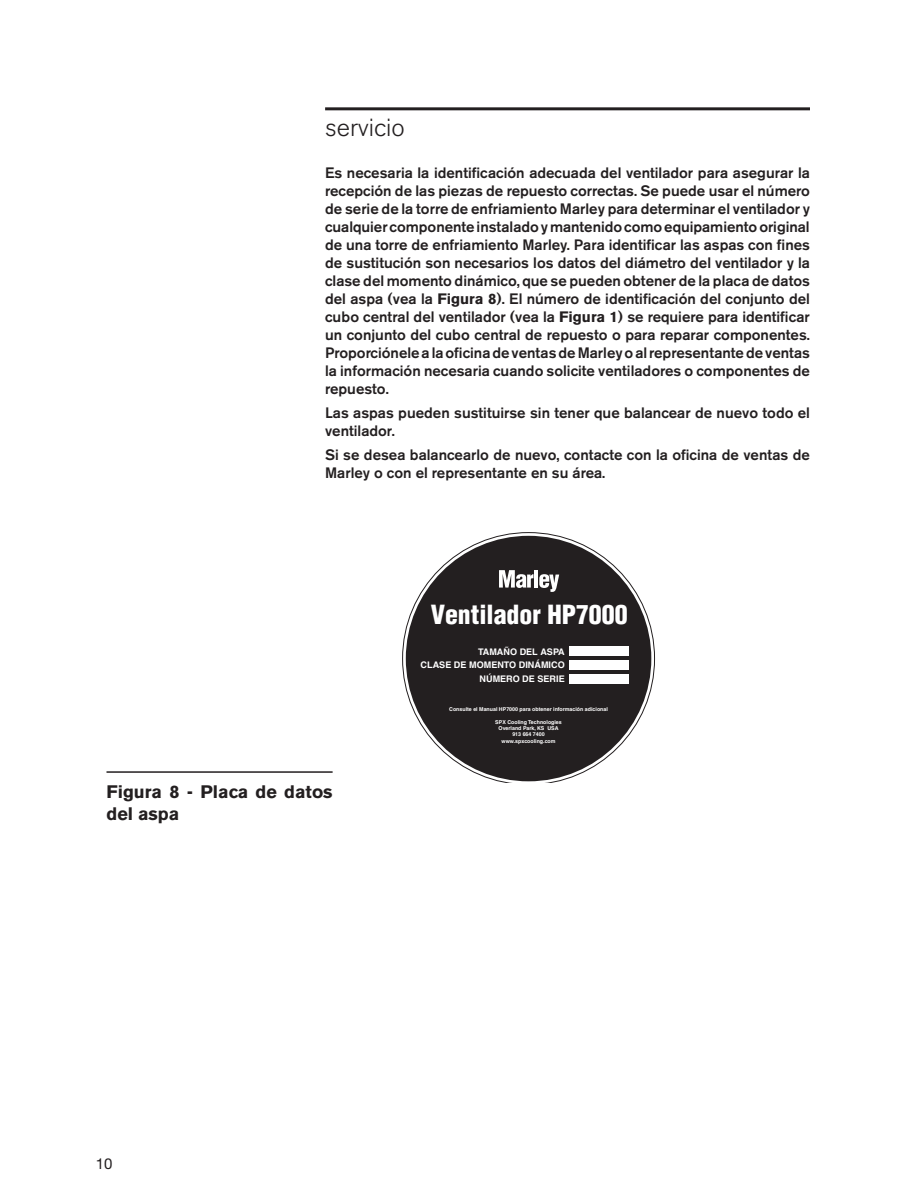
<style>
.page{position:relative;width:918px;height:1188px;background:#fff}
.page>*{position:absolute;margin:0;border:0;box-sizing:border-box;transform-origin:0 0}
.t1{font:900 condensed 25.8px "Helvetica";color:#fff}
.Headline{font:300 25.5px "Akzidenz Grotesk BE";color:#231f20}
.descriptions{font:700 18px/21.6px "Akzidenz Grotesk BE";color:#231f20}
.texto{font:500 15px/18px "Akzidenz Grotesk BE";color:#231f20}
.t2{font:15px "Helvetica Neue";color:#231f20}
.t3{font:700 9.15px/13.6px "Helvetica";color:#fff;text-align:right}
.t4{font:700 5.25px/6.3px "Helvetica";color:#fff;text-align:center}
.s1{font-weight:700}
</style>
<div class="page">
<hr style="left:325px;top:107px;width:485px;height:3px;background:#231f20">
<svg style="left:403px;top:533px;width:252px;height:250px"></svg>
<div style="left:406px;top:536px;width:245px;height:245px;background:#231f20;border-radius:50%"></div>
<svg style="left:499px;top:570px;width:34px;height:18px"></svg>
<hr style="left:534px;top:570px;width:4px;height:18px;background:#fff">
<svg style="left:539px;top:574px;width:20px;height:18px"></svg>
<div style="left:569px;top:647px;width:60px;height:9px;background:#fff"></div>
<div style="left:569px;top:661px;width:60px;height:9px;background:#fff"></div>
<div style="left:569px;top:674px;width:60px;height:10px;background:#fff"></div>
<hr style="left:106px;top:771px;width:227px;height:2px;background:#231f20">
<p class="Headline" style="left:325px;top:113px;width:81px">servicio</p>
<p class="texto" style="left:325px;top:164px;width:486px;text-align:justify">Es necesaria la identificación adecuada del ventilador para asegurar la recepción de las piezas de repuesto correctas. Se puede usar el número de serie de la torre de enfriamiento Marley para determinar el ventilador y cualquier componente instalado y mantenido como equipamiento original de una torre de enfriamiento Marley. Para identificar las aspas con fines de sustitución son necesarios los datos del diámetro del ventilador y la clase del momento dinámico, que se pueden obtener de la placa de datos del aspa (vea la <span class="s1">Figura 8</span>). El número de identificación del conjunto del cubo central del ventilador (vea la <span class="s1">Figura 1</span>) se requiere para identificar un conjunto del cubo central de repuesto o para reparar componentes.<br>Proporciónele a la oficina de ventas de Marley o al representante de ventas la información necesaria cuando solicite ventiladores o componentes de repuesto.</p>
<p class="texto" style="left:325px;top:404px;width:486px">Las aspas pueden sustituirse sin tener que balancear de nuevo todo el ventilador.</p>
<p class="texto" style="left:325px;top:446px;width:486px">Si se desea balancearlo de nuevo, contacte con la oficina de ventas de<br>Marley o con el representante en su área.</p>
<p class="t1" style="left:431px;top:598px;width:198px">Ventilador HP7000</p>
<p class="descriptions" style="left:106px;top:781px;width:228px">Figura 8 - Placa de datos del aspa</p>
<p class="t3" style="left:421px;top:645px;width:146px">TAMAÑO DEL ASPA<br>CLASE DE MOMENTO DINÁMICO<br>NÚMERO DE SERIE</p>
<p class="t4" style="left:449px;top:706px;width:160px">Consulte el Manual HP7000 para obtener información adicional</p>
<p class="t4" style="left:495px;top:719px;width:68px">SPX Cooling Technologies<br>Overland Park, KS USA<br>913 664 7400 www.spxcooling.com</p>
<p class="t2" style="left:96px;top:1154px;width:18px">10</p>
</div>
